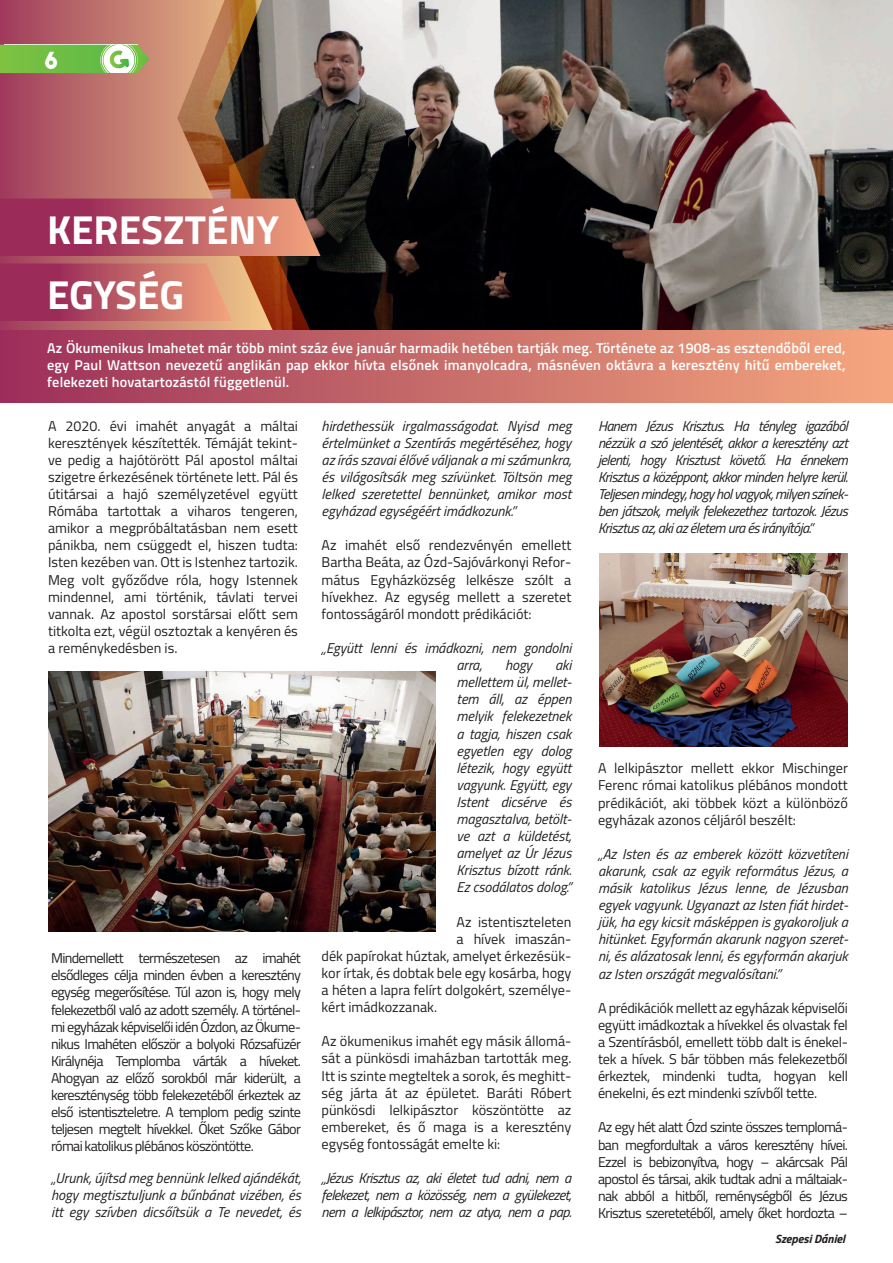
<style>
.page{position:relative;width:893px;height:1263px;background:#fff}
.page>*{position:absolute;margin:0;border:0;box-sizing:border-box;transform-origin:0 0}
.t1{font:700 40.5px/64.9px "Titillium Web";color:#fff}
.t2{font:23.4px "The Bold Font";color:#fff}
.t3{font:14.25px/17.1px "Titillium Web";color:#231f20;text-align:justify}
.t4{font:italic 14.25px/17.1px "Titillium Web";letter-spacing:-.005em;color:#231f20;text-align:justify}
.t5{font:600 14.25px/17.1px "Titillium Web";letter-spacing:.015em;color:#fff;text-align:justify}
.t6{font:italic 700 12px "Titillium Web";letter-spacing:-.005em;color:#231f20}
</style>
<div class="page">
<img style="left:341px;top:0;width:552px;height:331px">
<svg style="left:324px;top:0;width:17px;height:331px;background:#3e3733"></svg>
<svg style="left:304px;top:0;width:20px;height:331px;background:#4a4442"></svg>
<svg style="left:0;top:0;width:304px;height:331px;background:#a1675a"></svg>
<div style="left:0;top:331px;width:893px;height:72px;background:linear-gradient(to right,#9b3059,#f5a87e)"></div>
<svg style="left:0;top:199px;width:320px;height:57px;background:#b45563"></svg>
<svg style="left:0;top:263px;width:232px;height:58px;background:#bb5b66"></svg>
<svg style="left:0;top:45px;width:149px;height:28px;background:#88c561"></svg>
<img style="left:49px;top:672px;width:386px;height:260px">
<img style="left:600px;top:554px;width:247px;height:193px">
<h2 class="t2" style="left:45px;top:45px;width:15px">6</h2>
<h1 class="t1" style="left:47px;top:195px;width:233px">KERESZTÉNY<br>EGYSÉG</h1>
<p class="t5" style="left:47px;top:338px;width:800px">Az Ökumenikus Imahetet már több mint száz éve január harmadik hetében tartják meg. Története az 1908-as esztendőből ered, egy Paul Wattson nevezetű anglikán pap ekkor hívta elsőnek imanyolcadra, másnéven oktávra a keresztény hitű embereket, felekezeti hovatartozástól függetlenül.</p>
<p class="t3" style="left:48px;top:416px;width:251px">A 2020. évi imahét anyagát a máltai keresztények készítették. Témáját tekint&shy;ve pedig a hajótörött Pál apostol máltai szigetre érkezésének története lett. Pál és útitársai a hajó személyzetével együtt Rómába tartottak a viharos tengeren, amikor a megpróbáltatásban nem esett pánikba, nem csüggedt el, hiszen tudta:<br>Isten kezében van. Ott is Istenhez tartozik.<br>Meg volt győződve róla, hogy Istennek mindennel, ami történik, távlati tervei vannak. Az apostol sorstársai előtt sem titkolta ezt, végül osztoztak a kenyéren és a reménykedésben is.</p>
<p class="t3" style="left:51px;top:949px;width:251px">Mindemellett természetesen az imahét elsődleges célja minden évben a keresztény egység megerősítése. Túl azon is, hogy mely felekezetből való az adott személy. A történel&shy;mi egyházak képviselői idén Ózdon, az Ökume&shy;nikus Imahéten először a bolyoki Rózsafüzér Királynéja Templomba várták a híveket.<br>Ahogyan az előző sorokból már kiderült, a kereszténység több felekezetéből érkeztek az első istentiszteletre. A templom pedig szinte teljesen megtelt hívekkel. Őket Szőke Gábor római katolikus plébános köszöntötte.</p>
<p class="t4" style="left:51px;top:1168px;width:251px">„Urunk, újítsd meg bennünk lelked ajándékát, hogy megtisztuljunk a bűnbánat vizében, és itt egy szívben dicsőítsük a Te nevedet, és</p>
<p class="t4" style="left:322px;top:416px;width:251px">hirdethessük irgalmasságodat. Nyisd meg értelmünket a Szentírás megértéséhez, hogy az írás szavai élővé váljanak a mi számunkra, és világosítsák meg szívünket. Töltsön meg lelked szeretettel bennünket, amikor most egyházad egységéért imádkozunk.”</p>
<p class="t3" style="left:322px;top:536px;width:251px">Az imahét első rendezvényén emellett Bartha Beáta, az Ózd-Sajóvárkonyi Refor&shy;mátus Egyházközség lelkésze szólt a hívekhez. Az egység mellett a szeretet fontosságáról mondott prédikációt:</p>
<p class="t4" style="left:457px;top:639px;width:116px;text-indent:-135px">„Együtt lenni és imádkozni, nem gondolni arra,</p>
<p class="t4" style="left:457px;top:656px;width:117px;text-indent:99px">aki mellettem ül, mellet&shy;tem áll, az éppen melyik felekezetnek a tagja, hiszen csak egyetlen egy dolog létezik, hogy együtt vagyunk. Együtt, egy Istent dicsérve és magasztalva, betölt&shy;ve azt a küldetést, amelyet az Úr Jézus Krisztus bízott ránk.<br>Ez csodálatos dolog.”</p>
<p class="t3" style="left:457px;top:912px;width:116px">Az istentiszteleten</p>
<p class="t3" style="left:457px;top:929px;width:116px">a hívek imaszán-</p>
<p class="t3" style="left:322px;top:946px;width:251px">dék papírokat húztak, amelyet érkezésük-</p>
<p class="t3" style="left:322px;top:964px;width:251px">kor írtak, és dobtak bele egy kosárba, hogy</p>
<p class="t3" style="left:322px;top:981px;width:251px">a héten a lapra felírt dolgokért, személye-</p>
<p class="t3" style="left:322px;top:998px;width:117px">kért imádkozzanak.</p>
<p class="t3" style="left:322px;top:1032px;width:251px">Az ökumenikus imahét egy másik állomá&shy;sát a pünkösdi imaházban tartották meg.<br>Itt is szinte megteltek a sorok, és meghitt&shy;ség járta át az épületet. Baráti Róbert pünkösdi lelkipásztor köszöntötte az embereket, és ő maga is a keresztény egység fontosságát emelte ki:</p>
<p class="t4" style="left:322px;top:1169px;width:251px">„Jézus Krisztus az, aki életet tud adni, nem a felekezet, nem a közösség, nem a gyülekezet, nem a lelkipásztor, nem az atya, nem a pap.</p>
<p class="t4" style="left:505px;top:656px;width:29px">hogy</p>
<p class="t4" style="left:598px;top:416px;width:252px">Hanem Jézus Krisztus. Ha tényleg igazából nézzük a szó jelentését, akkor a keresztény azt jelenti, hogy Krisztust követő. Ha énnekem Krisztus a középpont, akkor minden helyre kerül.<br>Teljesen mindegy, hogy hol vagyok, milyen színek&shy;ben játszok, melyik felekezethez tartozok. Jézus Krisztus az, aki az életem ura és irányítója.”</p>
<p class="t3" style="left:598px;top:759px;width:251px">A lelkipásztor mellett ekkor Mischinger Ferenc római katolikus plébános mondott prédikációt, aki többek közt a különböző egyházak azonos céljáról beszélt:</p>
<p class="t4" style="left:598px;top:844px;width:252px">„Az Isten és az emberek között közvetíteni akarunk, csak az egyik református Jézus, a másik katolikus Jézus lenne, de Jézusban egyek vagyunk. Ugyanazt az Isten fiát hirdet&shy;jük, ha egy kicsit másképpen is gyakoroljuk a hitünket. Egyformán akarunk nagyon szeret&shy;ni, és alázatosak lenni, és egyformán akarjuk az Isten országát megvalósítani.”</p>
<p class="t3" style="left:598px;top:998px;width:251px">A prédikációk mellett az egyházak képviselői együtt imádkoztak a hívekkel és olvastak fel a Szentírásból, emellett több dalt is énekel&shy;tek a hívek. S bár többen más felekezetből érkeztek, mindenki tudta, hogyan kell énekelni, és ezt mindenki szívből tette.</p>
<p class="t3" style="left:598px;top:1118px;width:251px">Az egy hét alatt Ózd szinte összes templomá&shy;ban megfordultak a város keresztény hívei.<br>Ezzel is bebizonyítva, hogy – akárcsak Pál apostol és társai, akik tudtak adni a máltaiak&shy;nak abból a hitből, reménységből és Jézus Krisztus szeretetéből, amely őket hordozta –</p>
<p class="t6" style="left:775px;top:1229px;width:71px">Szepesi Dániel</p>
</div>
